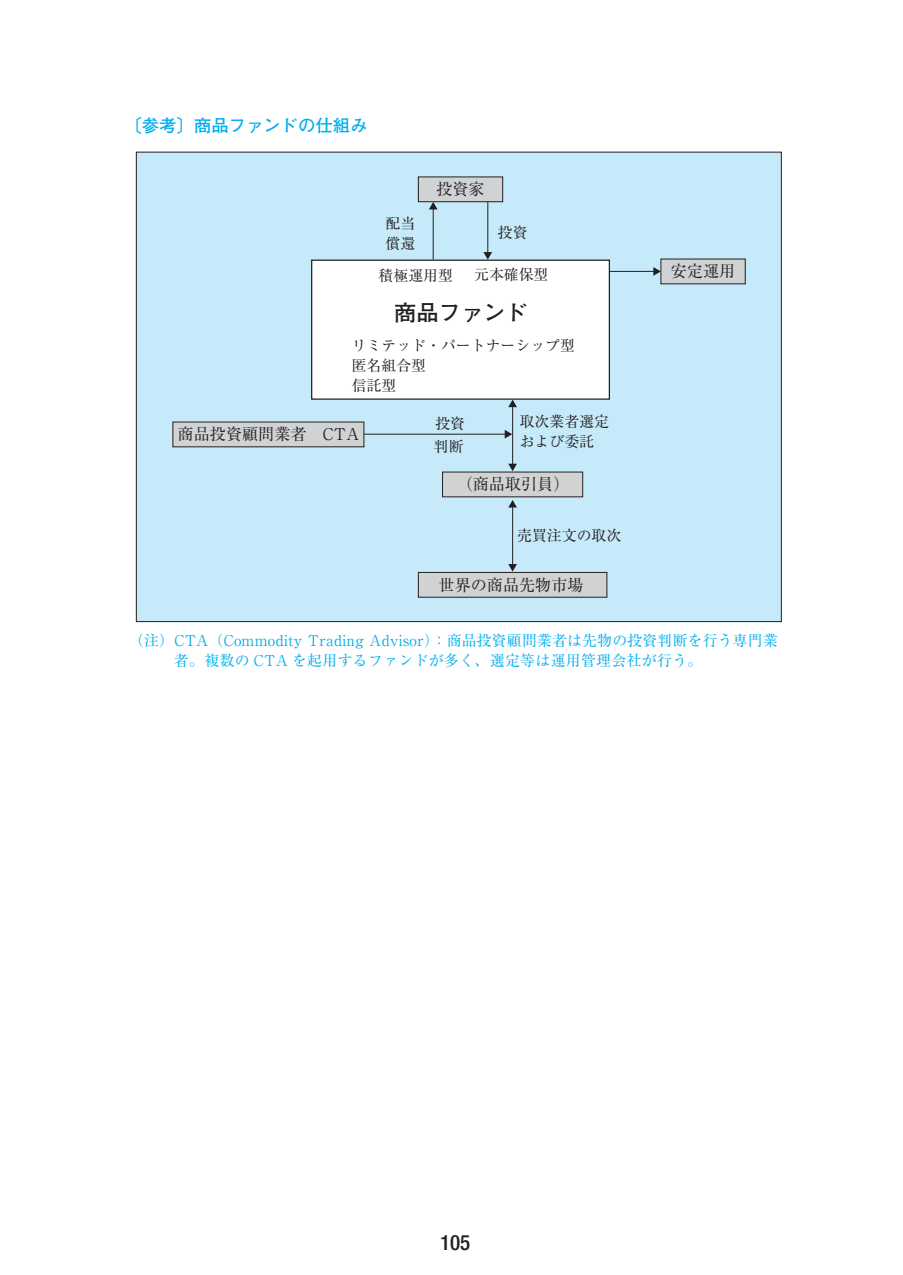
<style>
.page{position:relative;width:903px;height:1275px;background:#fff}
.page>*{position:absolute;margin:0;border:0;box-sizing:border-box;transform-origin:0 0}
.t1{font:700 22.4px "Futo Go B101 Pro";color:#231f20}
.t2{font:500 condensed 21px "Helvetica Neue LT Std";color:#231f20}
.t3{font:700 17.32px "Futo Go B101 Pro";color:#00aeef}
.t4{font:16.1px "Ryumin Pro";color:#231f20}
.t5{font:14.88px/19.8px "Ryumin Pro";letter-spacing:.01em;color:#00aeef}
.t6{font:14.88px/19.8px "Ryumin Pro";color:#231f20}
</style>
<div class="page">
<div style="left:136px;top:152px;width:645px;height:470px;background:#c6eafa"></div>
<hr style="left:487px;top:200px;width:1px;height:53px;background:#231f20">
<svg style="left:483px;top:252px;width:9px;height:8px"></svg>
<hr style="left:433px;top:206px;width:1px;height:54px;background:#231f20">
<svg style="left:429px;top:202px;width:9px;height:7px"></svg>
<hr style="left:512px;top:507px;width:1px;height:58px;background:#231f20">
<svg style="left:508px;top:564px;width:9px;height:8px"></svg>
<svg style="left:508px;top:500px;width:9px;height:7px"></svg>
<hr style="left:512px;top:407px;width:1px;height:58px;background:#231f20">
<svg style="left:508px;top:464px;width:9px;height:7px"></svg>
<svg style="left:508px;top:400px;width:9px;height:7px"></svg>
<hr style="left:364px;top:434px;width:144px;height:1px;background:#231f20">
<svg style="left:505px;top:430px;width:7px;height:9px"></svg>
<hr style="left:563px;top:271px;width:93px;height:1px;background:#231f20">
<svg style="left:653px;top:267px;width:8px;height:9px"></svg>
<div style="left:418px;top:177px;width:85px;height:25px;background:#d1d2d4"></div>
<div style="left:418px;top:177px;width:85px;height:25px;border:1px solid #231f20"></div>
<div style="left:661px;top:259px;width:84px;height:25px;background:#d1d2d4"></div>
<div style="left:661px;top:259px;width:84px;height:25px;border:1px solid #231f20"></div>
<div style="left:418px;top:572px;width:189px;height:25px;background:#d1d2d4"></div>
<div style="left:418px;top:572px;width:189px;height:25px;border:1px solid #231f20"></div>
<div style="left:442px;top:472px;width:141px;height:25px;background:#d1d2d4"></div>
<div style="left:173px;top:422px;width:191px;height:25px;background:#d1d2d4"></div>
<div style="left:312px;top:260px;width:297px;height:139px;background:#fff"></div>
<div style="left:311px;top:260px;width:299px;height:140px;border:1px solid #231f20"></div>
<p class="t3" style="left:125px;top:111px;width:245px">〔参考〕商品ファンドの仕組み</p>
<p class="t6" style="left:385px;top:213px;width:31px">配当償還</p>
<p class="t4" style="left:436px;top:176px;width:50px">投資家</p>
<p class="t6" style="left:498px;top:221px;width:31px">投資</p>
<p class="t6" style="left:379px;top:265px;width:76px">積極運用型</p>
<p class="t6" style="left:474px;top:264px;width:76px">元本確保型</p>
<h1 class="t1" style="left:394px;top:295px;width:135px">商品ファンド</h1>
<p class="t6" style="left:352px;top:335px;width:225px">リミテッド・パートナーシップ型匿名組合型<br>信託型</p>
<p class="t4" style="left:178px;top:421px;width:183px">商品投資顧問業者　CTA</p>
<p class="t6" style="left:435px;top:412px;width:31px">投資</p>
<p class="t6" style="left:434px;top:436px;width:31px">判断</p>
<p class="t6" style="left:520px;top:411px;width:91px">取次業者選定および委託</p>
<p class="t4" style="left:457px;top:471px;width:114px">（商品取引員）</p>
<p class="t6" style="left:517px;top:524px;width:106px">売買注文の取次</p>
<p class="t4" style="left:438px;top:572px;width:147px">世界の商品先物市場</p>
<p class="t4" style="left:671px;top:258px;width:66px">安定運用</p>
<p class="t5" style="left:174px;top:629px;width:605px;text-indent:-45px">（注）CTA（Commodity Trading Advisor）：商品投資顧問業者は先物の投資判断を行う専門業者。複数の CTA を起用するファンドが多く、選定等は運用管理会社が行う。</p>
<h2 class="t2" style="left:440px;top:1230px;width:32px">105</h2>
</div>
